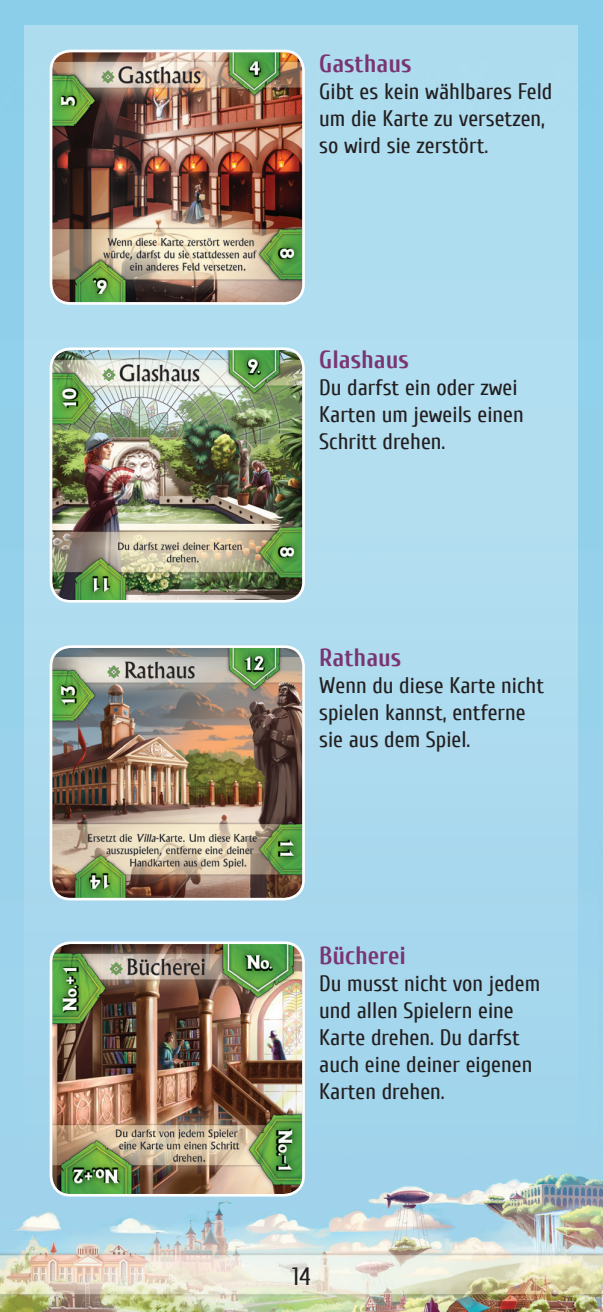
<style>
.page{position:relative;width:603px;height:1312px;background:#fff}
.page>*{position:absolute;margin:0;border:0;box-sizing:border-box;transform-origin:0 0}
.t1{font:700 25px "Cuprum";color:#7a3471}
.t2{font:25px "Cuprum";color:#231f20}
.t3{font:22.5px/27px "Cuprum";color:#231f20}
</style>
<div class="page">
<img style="left:0;top:0;width:602px;height:1311px">
<div style="left:25px;top:25px;width:553px;height:1146px;background:linear-gradient(to right,#afdcef,#acdbef)"></div>
<img style="left:52px;top:350px;width:250px;height:250px">
<div style="left:50px;top:347px;width:255px;height:255px;border:3px solid #fff;border-radius:19px"></div>
<img style="left:52px;top:647px;width:250px;height:250px">
<div style="left:50px;top:645px;width:255px;height:255px;border:3px solid #fff;border-radius:19px"></div>
<img style="left:52px;top:943px;width:250px;height:250px">
<div style="left:50px;top:941px;width:255px;height:255px;border:3px solid #fff;border-radius:19px"></div>
<img style="left:52px;top:52px;width:250px;height:250px">
<div style="left:50px;top:50px;width:255px;height:255px;border:3px solid #fff;border-radius:19px"></div>
<p class="t1" style="left:319px;top:50px;width:94px">Gasthaus</p>
<p class="t3" style="left:319px;top:78px;width:235px">Gibt es kein wählbares Feld um die Karte zu versetzen, so wird sie zerstört.</p>
<p class="t1" style="left:319px;top:345px;width:91px">Glashaus</p>
<p class="t3" style="left:319px;top:374px;width:206px">Du darfst ein oder zwei<br>Karten um jeweils einen<br>Schritt drehen.</p>
<p class="t1" style="left:319px;top:643px;width:83px">Rathaus</p>
<p class="t3" style="left:319px;top:671px;width:226px">Wenn du diese Karte nicht spielen kannst, entferne sie aus dem Spiel.</p>
<p class="t1" style="left:319px;top:941px;width:88px">Bücherei</p>
<p class="t3" style="left:319px;top:969px;width:222px">Du musst nicht von jedem und allen Spielern eine<br>Karte drehen. Du darfst auch eine deiner eigenen<br>Karten drehen.</p>
<p class="t2" style="left:292px;top:1262px;width:20px">14</p>
</div>
